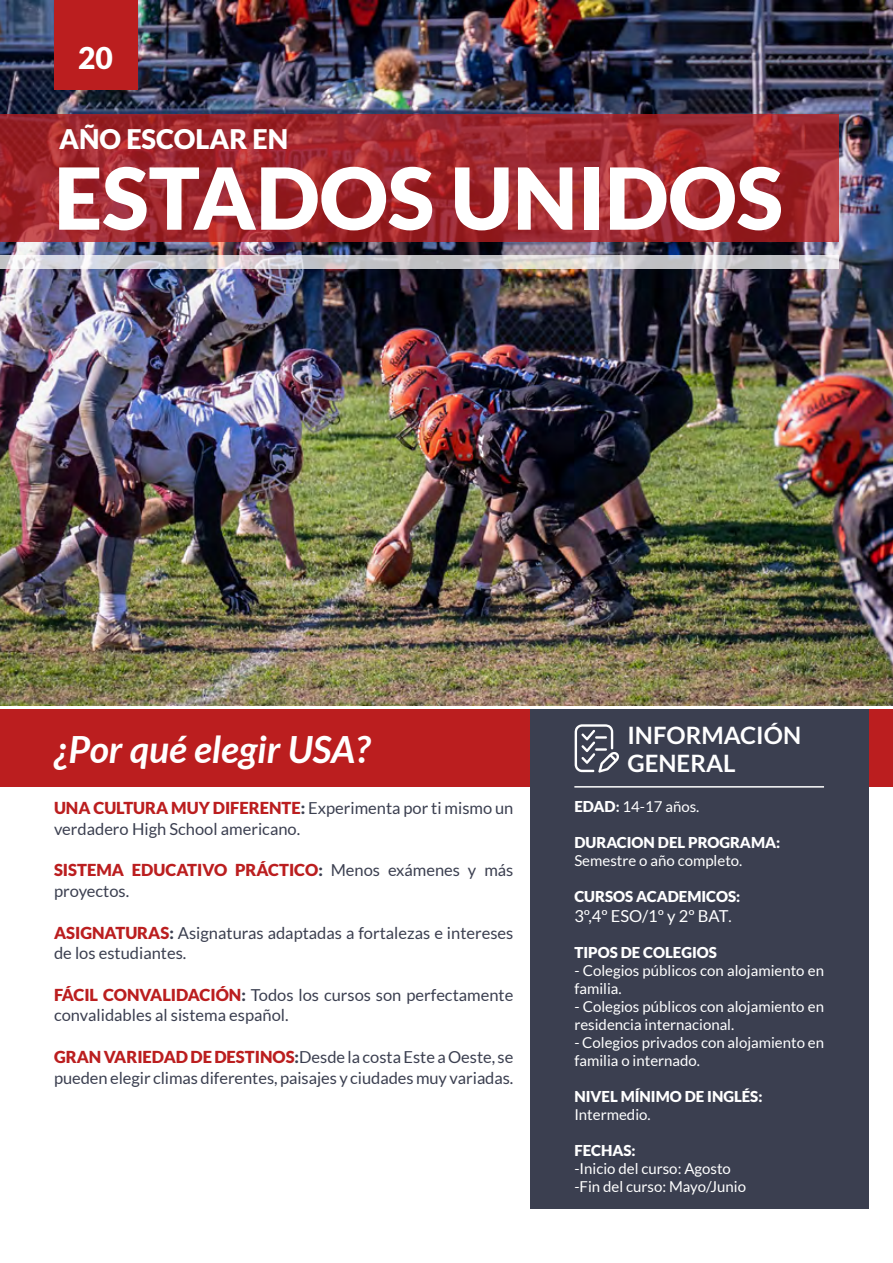
<style>
.page{position:relative;width:893px;height:1263px;background:#fff}
.page>*{position:absolute;margin:0;border:0;box-sizing:border-box;transform-origin:0 0}
.t1{font:900 85.5px "Lato";color:#fff}
.t2{font:italic 700 37.5px "Lato";color:#fff}
.t3{font:900 30px "Lato";color:#fff}
.t4{font:900 27px "Lato";color:#fff}
.t5{font:700 24px/28.8px "Lato";color:#fff}
.t6{font:16.5px/20.7px "Lato";color:#3b3f50}
.t7{font:16.5px "Lato";color:#fff}
.t8{font:15px/18px "Lato";color:#fff}
.t9{font:900 15px "Lato";color:#fff}
.s1{font-weight:900;color:#bb1e1f}
.s2{font-weight:900}
.s3{font-weight:700}
.s4{font-size:15px}
</style>
<div class="page">
<img style="left:0;top:0;width:893px;height:705px">
<div style="left:54px;top:0;width:83px;height:90px;background:#bb1e1f"></div>
<svg style="left:0;top:115px;width:839px;height:127px;background:#a0272d"></svg>
<div style="left:0;top:709px;width:893px;height:78px;background:#bb1e1f"></div>
<div style="left:530px;top:709px;width:338px;height:500px;background:#3b3f50"></div>
<svg style="left:0;top:256px;width:839px;height:13px;background:#d2d0d3"></svg>
<hr style="left:574px;top:786px;width:250px;height:2px;background:#fff">
<svg style="left:575px;top:724px;width:44px;height:49px"></svg>
<h3 class="t3" style="left:78px;top:41px;width:36px">20</h3>
<h3 class="t4" style="left:59px;top:123px;width:231px">AÑO ESCOLAR EN</h3>
<h1 class="t1" style="left:54px;top:148px;width:730px">ESTADOS UNIDOS</h1>
<h2 class="t2" style="left:54px;top:728px;width:317px">¿Por qué elegir USA?</h2>
<p class="t6" style="left:54px;top:798px;width:461px"><span class="s1">UNA CULTURA MUY DIFERENTE</span><span class="s2">:</span> Experimenta por ti mismo un verdadero High School americano.</p>
<p class="t6" style="left:54px;top:860px;width:461px"><span class="s1">SISTEMA EDUCATIVO PRÁCTICO</span><span class="s2">:</span> Menos exámenes y más proyectos.</p>
<p class="t6" style="left:54px;top:922px;width:461px"><span class="s1">ASIGNATURAS</span><span class="s2">:</span> Asignaturas adaptadas a fortalezas e intereses de los estudiantes.</p>
<p class="t6" style="left:54px;top:984px;width:461px"><span class="s1">FÁCIL CONVALIDACIÓN</span><span class="s2">:</span> Todos los cursos son perfectamente convalidables al sistema español.</p>
<p class="t6" style="left:54px;top:1046px;width:461px"><span class="s1">GRAN VARIEDAD DE DESTINOS</span><span class="s2">:</span>Desde la costa Este a Oeste, se pueden elegir climas diferentes, paisajes y ciudades muy variadas.</p>
<h3 class="t5" style="left:627px;top:720px;width:175px">INFORMACIÓN<br>GENERAL</h3>
<p class="t8" style="left:574px;top:797px;width:127px"><span class="s2">EDAD</span><span class="s3">:</span> 14-17 años.</p>
<p class="t9" style="left:574px;top:833px;width:207px">DURACION DEL PROGRAMA:</p>
<p class="t8" style="left:574px;top:851px;width:170px">Semestre o año completo.</p>
<p class="t9" style="left:574px;top:887px;width:168px">CURSOS ACADEMICOS:</p>
<p class="t7" style="left:574px;top:907px;width:159px">3º,4º ESO/1º y 2º BAT<span class="s4">.</span></p>
<p class="t9" style="left:574px;top:944px;width:144px">TIPOS DE COLEGIOS</p>
<p class="t8" style="left:574px;top:962px;width:251px">- Colegios públicos con alojamiento en familia.</p>
<p class="t8" style="left:574px;top:998px;width:251px">- Colegios públicos con alojamiento en residencia internacional.</p>
<p class="t8" style="left:574px;top:1034px;width:251px">- Colegios privados con alojamiento en familia o internado.</p>
<p class="t9" style="left:574px;top:1088px;width:190px">NIVEL MÍNIMO DE INGLÉS:</p>
<p class="t8" style="left:574px;top:1106px;width:78px">Intermedio.</p>
<p class="t9" style="left:574px;top:1142px;width:63px">FECHAS:</p>
<p class="t8" style="left:574px;top:1160px;width:173px">-Inicio del curso: Agosto -Fin del curso: Mayo/Junio</p>
</div>
